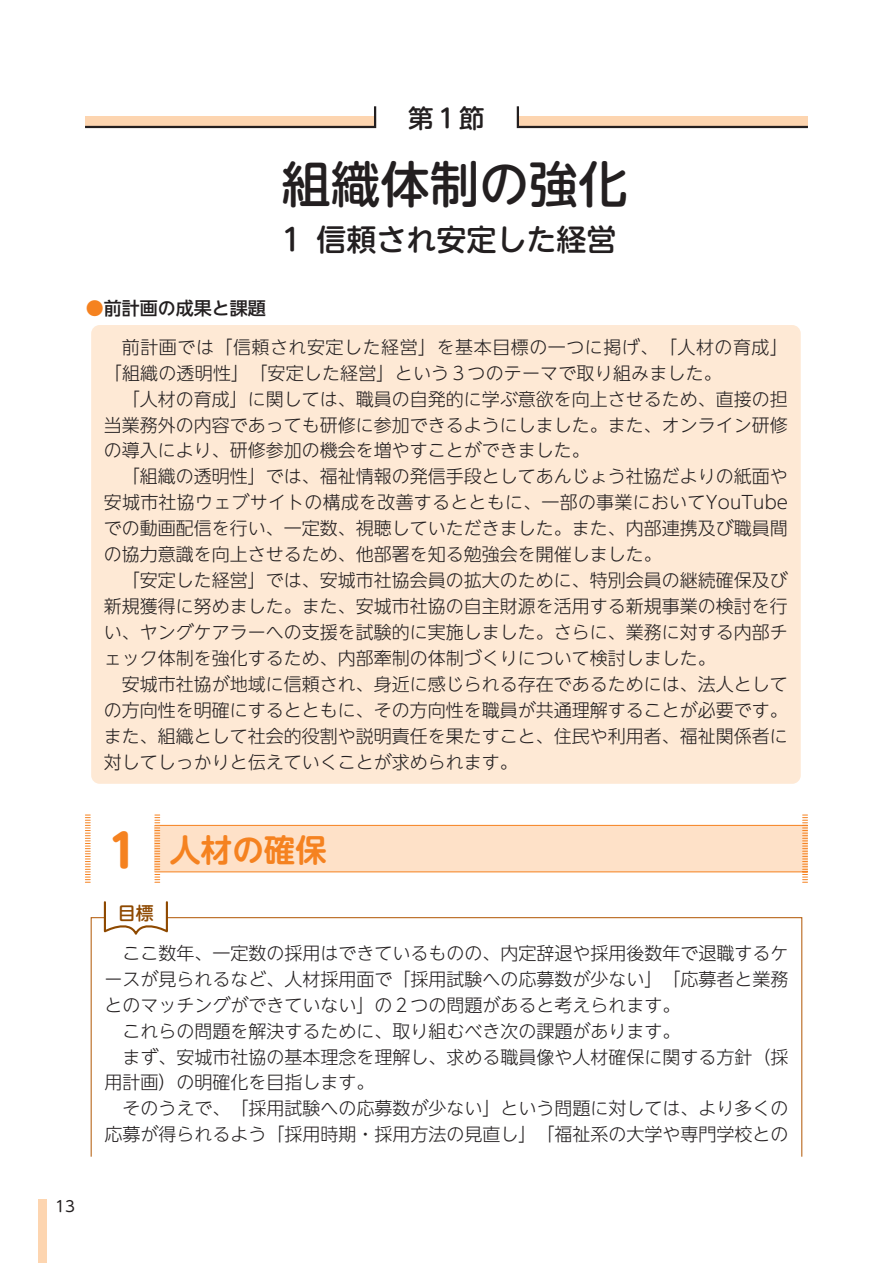
<style>
.page{position:relative;width:893px;height:1263px;background:#fff}
.page>*{position:absolute;margin:0;border:0;box-sizing:border-box;transform-origin:0 0}
.t1{font:500 49.5px "UD Shin M Go Pro";color:#231f20}
.t2{font:700 31.5px "UD Shin M Go Pro De";color:#f58220}
.t3{font:500 30px "UD Shin M Go Pro";color:#231f20}
.t4{font:500 25.5px "UD Shin M Go Pro";color:#231f20}
.t5{font:300 18px "UD Shin Go NT Pro";color:#231f20}
.t6{font:300 18px/39px "UD Shin Go NT Pro";letter-spacing:.03em;color:#231f20}
.t7{font:500 18px "UD Shin M Go Pro";color:#8e4900}
.t8{font:15px "UD Shin M Go Pro";color:#231f20}
.s1{font-weight:500;color:#f58220}
.s2{font-weight:500}
.s3{font-family:"UD Shin M Go Pro";font-size:45px}
</style>
<div class="page">
<div style="left:38px;top:1199px;width:9px;height:64px;background:#fdd5b0"></div>
<div style="left:91px;top:325px;width:710px;height:459px;background:#fee9d5;border-radius:9px"></div>
<div style="left:91px;top:917px;width:711px;height:240px;border:1px solid #b56011"></div>
<div style="left:154px;top:825px;width:654px;height:47px;background:#fee1c8"></div>
<svg style="left:85px;top:815px;width:5px;height:68px"></svg>
<hr style="left:155px;top:871px;width:652px;height:1px;background:#f58220">
<hr style="left:155px;top:825px;width:652px;height:1px;background:#f58220">
<svg style="left:155px;top:815px;width:5px;height:68px"></svg>
<svg style="left:803px;top:815px;width:4px;height:68px"></svg>
<svg style="left:103px;top:901px;width:66px;height:34px"></svg>
<svg style="left:85px;top:106px;width:292px;height:23px"></svg>
<svg style="left:516px;top:106px;width:292px;height:23px"></svg>
<h3 class="t4" style="left:408px;top:97px;width:78px">第１節</h3>
<h1 class="t1" style="left:281px;top:144px;width:348px">組織体制の強化</h1>
<h3 class="t3" style="left:276px;top:215px;width:341px">１ 信頼され安定した経営</h3>
<p class="t6" style="left:122px;top:288px;width:668px;text-indent:-36px"><span class="s1">●</span><span class="s2">前計画の成果と課題<br></span>前計画では「信頼され安定した経営」を基本目標の一つに掲げ、「人材の育成」</p>
<p class="t5" style="left:104px;top:358px;width:619px">「組織の透明性」「安定した経営」という３つのテーマで取り組みました。</p>
<p class="t5" style="left:122px;top:384px;width:667px">「人材の育成」に関しては、職員の自発的に学ぶ意欲を向上させるため、直接の担</p>
<p class="t5" style="left:104px;top:410px;width:685px">当業務外の内容であっても研修に参加できるようにしました。また、オンライン研修</p>
<p class="t5" style="left:104px;top:436px;width:487px">の導入により、研修参加の機会を増やすことができました。</p>
<p class="t5" style="left:122px;top:462px;width:667px">「組織の透明性」では、福祉情報の発信手段としてあんじょう社協だよりの紙面や</p>
<p class="t5" style="left:104px;top:488px;width:686px">安城市社協ウェブサイトの構成を改善するとともに、一部の事業においてYouTube</p>
<p class="t5" style="left:104px;top:514px;width:685px">での動画配信を行い、一定数、視聴していただきました。また、内部連携及び職員間</p>
<p class="t5" style="left:104px;top:540px;width:559px">の協力意識を向上させるため、他部署を知る勉強会を開催しました。</p>
<p class="t5" style="left:122px;top:566px;width:667px">「安定した経営」では、安城市社協会員の拡大のために、特別会員の継続確保及び</p>
<p class="t5" style="left:104px;top:592px;width:685px">新規獲得に努めました。また、安城市社協の自主財源を活用する新規事業の検討を行</p>
<p class="t5" style="left:104px;top:618px;width:685px">い、ヤングケアラーへの支援を試験的に実施しました。さらに、業務に対する内部チ</p>
<p class="t5" style="left:104px;top:644px;width:613px">ェック体制を強化するため、内部牽制の体制づくりについて検討しました。</p>
<p class="t5" style="left:122px;top:670px;width:667px">安城市社協が地域に信頼され、身近に感じられる存在であるためには、法人として</p>
<p class="t5" style="left:104px;top:696px;width:685px">の方向性を明確にするとともに、その方向性を職員が共通理解することが必要です。</p>
<p class="t5" style="left:104px;top:722px;width:685px">また、組織として社会的役割や説明責任を果たすこと、住民や利用者、福祉関係者に</p>
<p class="t5" style="left:104px;top:747px;width:415px">対してしっかりと伝えていくことが求められます。</p>
<p class="t8" style="left:55px;top:1194px;width:21px">13</p>
<h2 class="t2" style="left:108px;top:824px;width:220px"><span class="s3">1</span> 人材の確保</h2>
<p class="t7" style="left:118px;top:898px;width:37px">目標</p>
<p class="t5" style="left:122px;top:938px;width:668px">ここ数年、一定数の採用はできているものの、内定辞退や採用後数年で退職するケ</p>
<p class="t5" style="left:104px;top:964px;width:686px">ースが見られるなど、人材採用面で「採用試験への応募数が少ない」「応募者と業務</p>
<p class="t5" style="left:104px;top:990px;width:578px">とのマッチングができていない」の２つの問題があると考えられます。</p>
<p class="t5" style="left:122px;top:1016px;width:560px">これらの問題を解決するために、取り組むべき次の課題があります。</p>
<p class="t5" style="left:122px;top:1042px;width:668px">まず、安城市社協の基本理念を理解し、求める職員像や人材確保に関する方針（採</p>
<p class="t5" style="left:104px;top:1068px;width:271px">用計画）の明確化を目指します。</p>
<p class="t5" style="left:122px;top:1094px;width:668px">そのうえで、「採用試験への応募数が少ない」という問題に対しては、より多くの</p>
<p class="t5" style="left:104px;top:1120px;width:686px">応募が得られるよう「採用時期・採用方法の見直し」「福祉系の大学や専門学校との</p>
</div>
